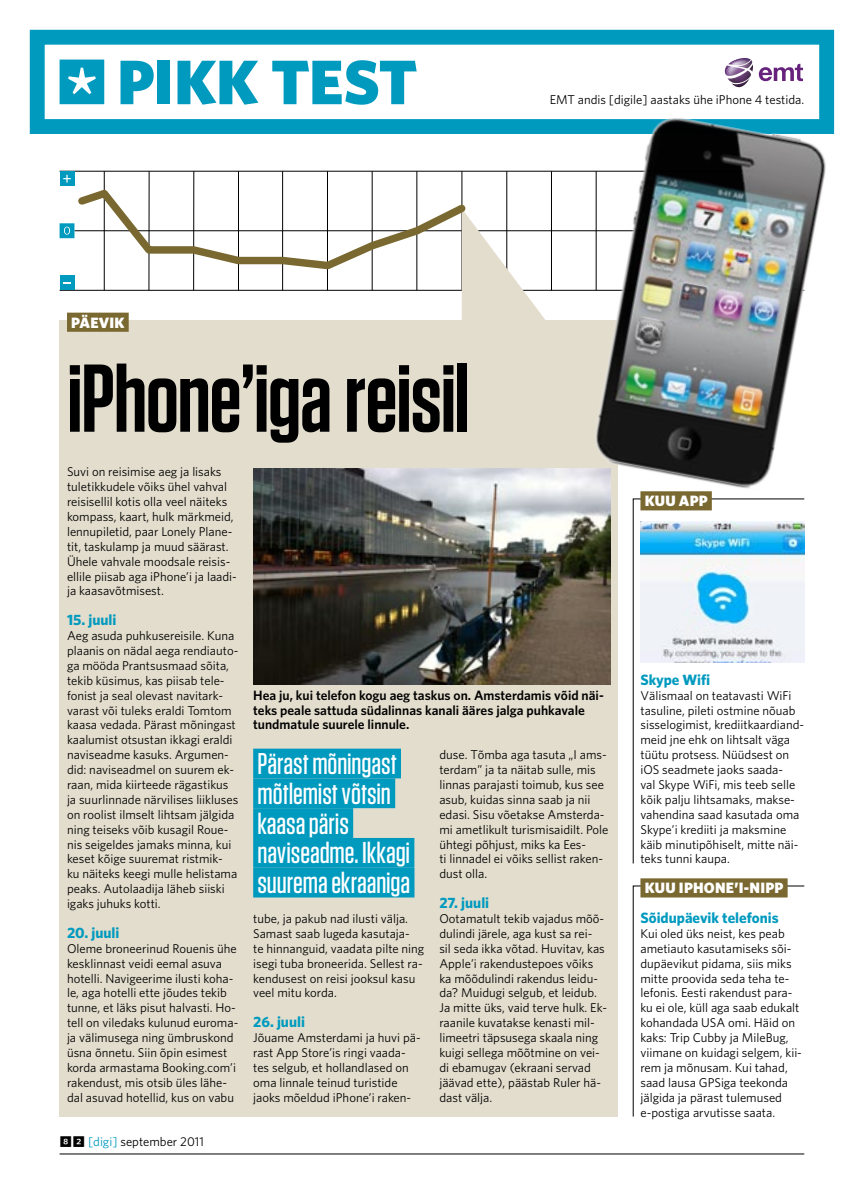
<style>
.page{position:relative;width:849px;height:1191px;background:#fff}
.page>*{position:absolute;margin:0;border:0;box-sizing:border-box;transform-origin:0 0}
.t1{font:600 96px "Tungsten";letter-spacing:-.015em;color:#000}
.t2{font:900 63px "Whitney";letter-spacing:-.005em;color:#009abf}
.t3{font:500 30px/29.7px "Tungsten";letter-spacing:-.005em;color:#fff}
.t4{font:700 15px "Whitney";color:#009abf}
.t5{font:900 15px "Whitney";letter-spacing:.015em;color:#fff}
.t6{font:600 13.5px/14.9px "Whitney";color:#000}
.t7{font:12.75px/14.9px "Whitney";color:#000}
.s1{font-family:"Whitney Index Black Sq Bd"}
.s2{color:#009abf}
</style>
<div class="page">
<svg style="left:632px;top:885px;width:172px;height:232px"></svg>
<div style="left:60px;top:320px;width:558px;height:796px;background:#e3ddcd"></div>
<hr style="left:60px;top:290px;width:744px;height:1px;background:#000">
<hr style="left:60px;top:171px;width:744px;height:1px;background:#000">
<hr style="left:74px;top:230px;width:730px;height:1px;background:#000">
<div style="left:30px;top:30px;width:803px;height:104px;border:15px solid #009abf"></div>
<svg style="left:60px;top:60px;width:44px;height:44px"></svg>
<div style="left:60px;top:171px;width:14px;height:15px;background:#009abf"></div>
<hr style="left:104px;top:171px;width:1px;height:119px;background:#000">
<hr style="left:193px;top:171px;width:1px;height:119px;background:#000">
<hr style="left:149px;top:171px;width:1px;height:119px;background:#000">
<hr style="left:238px;top:171px;width:1px;height:119px;background:#000">
<hr style="left:282px;top:171px;width:1px;height:119px;background:#000">
<hr style="left:372px;top:171px;width:1px;height:119px;background:#000">
<hr style="left:327px;top:171px;width:1px;height:119px;background:#000">
<hr style="left:416px;top:171px;width:1px;height:119px;background:#000">
<hr style="left:461px;top:171px;width:1px;height:119px;background:#000">
<hr style="left:551px;top:171px;width:1px;height:119px;background:#000">
<hr style="left:506px;top:171px;width:1px;height:119px;background:#000">
<svg style="left:632px;top:504px;width:172px;height:360px"></svg>
<div style="left:67px;top:313px;width:62px;height:19px;background:#79682f"></div>
<div style="left:640px;top:491px;width:71px;height:19px;background:#79682f"></div>
<div style="left:640px;top:878px;width:147px;height:19px;background:#79682f"></div>
<img style="left:253px;top:469px;width:357px;height:216px">
<div style="left:253px;top:748px;width:148px;height:30px;background:#009abf"></div>
<div style="left:253px;top:778px;width:142px;height:30px;background:#009abf"></div>
<div style="left:253px;top:808px;width:100px;height:30px;background:#009abf"></div>
<div style="left:253px;top:838px;width:161px;height:29px;background:#009abf"></div>
<div style="left:253px;top:867px;width:161px;height:30px;background:#009abf"></div>
<img style="left:640px;top:521px;width:164px;height:141px">
<img style="left:578px;top:100px;width:257px;height:404px">
<svg style="left:724px;top:58px;width:28px;height:29px"></svg>
<svg style="left:758px;top:64px;width:44px;height:17px"></svg>
<svg style="left:60px;top:175px;width:491px;height:152px"></svg>
<hr style="left:60px;top:1153px;width:744px;height:1px;background:#000">
<h2 class="t2" style="left:117px;top:44px;width:301px">PIKK TEST</h2>
<p class="t5" style="left:71px;top:313px;width:55px">PÄEVIK</p>
<h1 class="t1" style="left:67px;top:348px;width:405px">iPhone’iga reisil</h1>
<p class="t7" style="left:549px;top:92px;width:256px">EMT andis [digile] aastaks ühe iPhone 4 testida.</p>
<p class="t7" style="left:67px;top:464px;width:171px">Suvi on reisimise aeg ja lisaks tuletikkudele võiks ühel vahval reisisellil kotis olla veel näiteks kompass, kaart, hulk märkmeid, lennupiletid, paar Lonely Plane&shy;tit, taskulamp ja muud säärast.<br>Ühele vahvale moodsale reisis&shy;ellile piisab aga iPhone’i ja laadi&shy;ja kaasavõtmisest.</p>
<p class="t4" style="left:67px;top:611px;width:51px">15. juuli</p>
<p class="t7" style="left:67px;top:628px;width:173px">Aeg asuda puhkusereisile. Kuna plaanis on nädal aega rendiauto&shy;ga mööda Prantsusmaad sõita, tekib küsimus, kas piisab tele&shy;fonist ja seal olevast navitark&shy;varast või tuleks eraldi Tomtom kaasa vedada. Pärast mõningast kaalumist otsustan ikkagi eraldi naviseadme kasuks. Argumen&shy;did: naviseadmel on suurem ek&shy;raan, mida kiirteede rägastikus ja suurlinnade närvilises liikluses on roolist ilmselt lihtsam jälgida ning teiseks võib kusagil Roue&shy;nis seigeldes jamaks minna, kui keset kõige suuremat ristmik&shy;ku näiteks keegi mulle helistama peaks. Autolaadija läheb siiski igaks juhuks kotti.</p>
<p class="t4" style="left:67px;top:923px;width:54px">20. juuli</p>
<p class="t7" style="left:67px;top:940px;width:173px">Oleme broneerinud Rouenis ühe kesklinnast veidi eemal asuva hotelli. Navigeerime ilusti koha&shy;le, aga hotelli ette jõudes tekib tunne, et läks pisut halvasti. Ho&shy;tell on viledaks kulunud euroma&shy;ja välimusega ning ümbruskond üsna õnnetu. Siin õpin esimest korda armastama Booking.com’i rakendust, mis otsib üles lähe&shy;dal asuvad hotellid, kus on vabu</p>
<p class="t7" style="left:60px;top:1134px;width:146px"><span class="s1">82</span> <span class="s2">[digi]</span> september 2011</p>
<p class="t6" style="left:253px;top:687px;width:352px">Hea ju, kui telefon kogu aeg taskus on. Amsterdamis võid näi&shy;teks peale sattuda südalinnas kanali ääres jalga puhkavale tundmatule suurele linnule.</p>
<h3 class="t3" style="left:257px;top:749px;width:154px">Pärast mõningast mõtlemist võtsin kaasa päris naviseadme. Ikkagi suurema ekraaniga</h3>
<p class="t7" style="left:253px;top:911px;width:173px">tube, ja pakub nad ilusti välja.<br>Samast saab lugeda kasutaja-<br>te hinnanguid, vaadata pilte ning isegi tuba broneerida. Sellest ra&shy;kendusest on reisi jooksul kasu veel mitu korda.</p>
<p class="t4" style="left:253px;top:1013px;width:53px">26. juuli</p>
<p class="t7" style="left:253px;top:1030px;width:169px">Jõuame Amsterdami ja huvi pä&shy;rast App Store’is ringi vaada&shy;tes selgub, et hollandlased on oma linnale teinud turistide jaoks mõeldud iPhone’i raken-</p>
<p class="t7" style="left:439px;top:747px;width:170px">duse. Tõmba aga tasuta „I ams&shy;terdam” ja ta näitab sulle, mis linnas parajasti toimub, kus see asub, kuidas sinna saab ja nii edasi. Sisu võetakse Amsterda&shy;mi ametlikult turismisaidilt. Pole ühtegi põhjust, miks ka Ees-<br>ti linnadel ei võiks sellist raken&shy;dust olla.</p>
<p class="t4" style="left:439px;top:893px;width:51px">27. juuli</p>
<p class="t7" style="left:439px;top:911px;width:169px">Ootamatult tekib vajadus mõõ&shy;dulindi järele, aga kust sa rei&shy;sil seda ikka võtad. Huvitav, kas<br>Apple’i rakendustepoes võiks ka mõõdulindi rakendus leidu&shy;da? Muidugi selgub, et leidub.<br>Ja mitte üks, vaid terve hulk. Ek&shy;raanile kuvatakse kenasti mil&shy;limeetri täpsusega skaala ning kuigi sellega mõõtmine on vei&shy;di ebamugav (ekraani servad jäävad ette), päästab Ruler hä&shy;dast välja.</p>
<p class="t5" style="left:644px;top:492px;width:45px">KUU APP</p>
<p class="t4" style="left:640px;top:670px;width:71px">Skype Wifi</p>
<p class="t7" style="left:640px;top:687px;width:165px">Välismaal on teatavasti WiFi tasuline, pileti ostmine nõuab sisselogimist, krediitkaardiand&shy;meid jne ehk on lihtsalt väga tüütu protsess. Nüüdsest on iOS seadmete jaoks saada-<br>val Skype WiFi, mis teeb selle kõik palju lihtsamaks, makse&shy;vahendina saad kasutada oma<br>Skype’i krediiti ja maksmine käib minutipõhiselt, mitte näi&shy;teks tunni kaupa.</p>
<p class="t5" style="left:644px;top:879px;width:140px">KUU IPHONE’I-NIPP</p>
<p class="t4" style="left:640px;top:908px;width:140px">Sõidupäevik telefonis</p>
<p class="t7" style="left:640px;top:925px;width:163px">Kui oled üks neist, kes peab ametiauto kasutamiseks sõi&shy;dupäevikut pidama, siis miks mitte proovida seda teha te&shy;lefonis. Eesti rakendust para&shy;ku ei ole, küll aga saab edukalt kohandada USA omi. Häid on kaks: Trip Cubby ja MileBug, viimane on kuidagi selgem, kii&shy;rem ja mõnusam. Kui tahad, saad lausa GPSiga teekonda jälgida ja pärast tulemused e-postiga arvutisse saata.</p>
</div>
